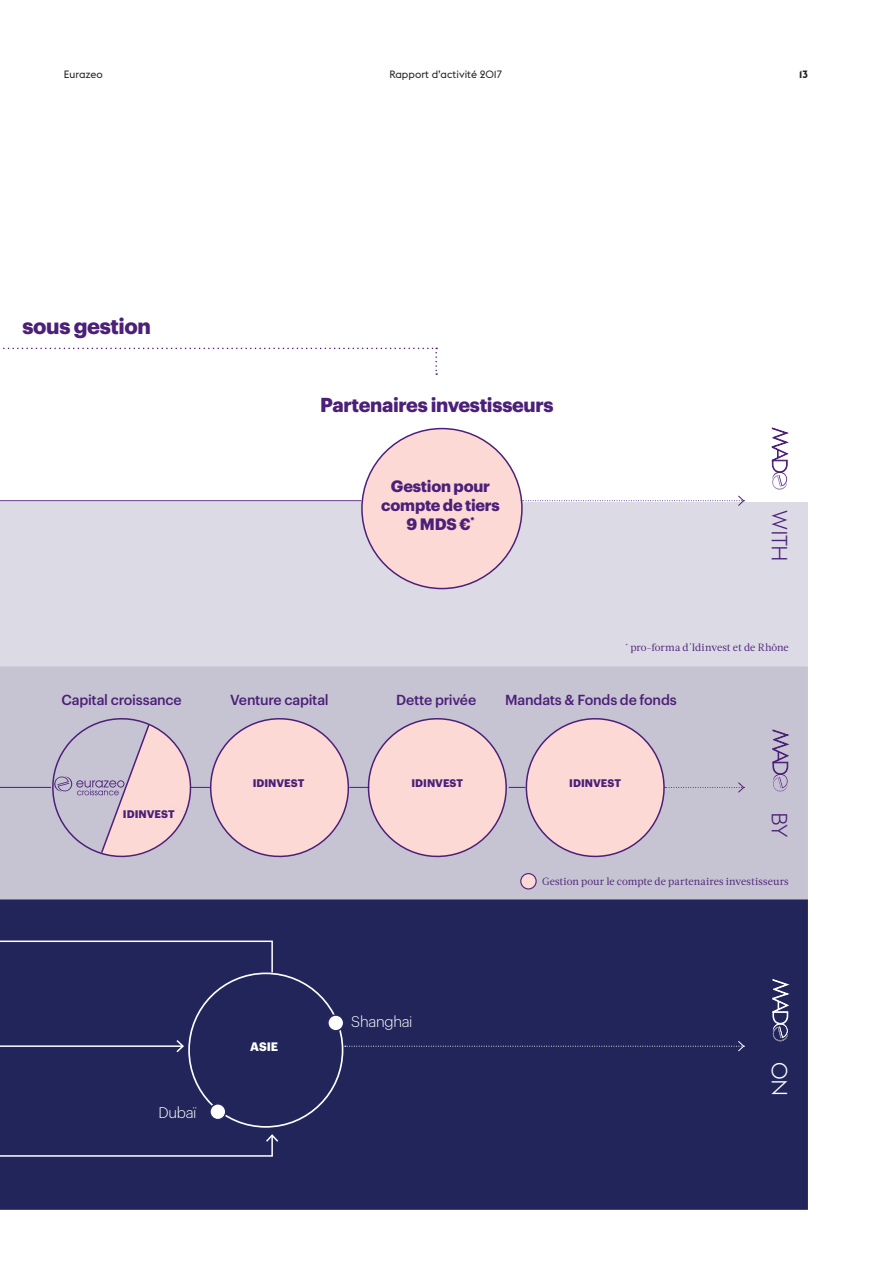
<style>
.page{position:relative;width:893px;height:1263px;background:#fff}
.page>*{position:absolute;margin:0;border:0;box-sizing:border-box;transform-origin:0 0}
.t1{font:700 21.75px "Graphik";letter-spacing:-.02em;color:#4c1f79}
.t2{font:300 21.75px "Euclid Flex";letter-spacing:-.03em;color:#4c1f79}
.t3{font:300 21.75px "Euclid Flex";color:#fff}
.t4{font:700 19.8px "Graphik";letter-spacing:-.02em;color:#4c1f79}
.t5{font:700 16.2px/18.9px "Graphik";letter-spacing:-.01em;color:#4c1f79;text-align:center}
.t6{font:300 15px "Graphik";letter-spacing:-.02em;color:#fff}
.t7{font:500 14.25px "Graphik";letter-spacing:-.015em;color:#4c1f79}
.t8{font:700 12px "Graphik";color:#fff}
.t9{font:700 10.8px "Graphik";color:#4c1f79}
.t10{font:10.5px "Acta";letter-spacing:.005em;color:#4c1f79}
.t11{font:10.5px "Euclid Flex";color:#231f20}
.t12{font:700 10.5px "Euclid Flex";color:#231f20}
</style>
<div class="page">
<div style="left:0;top:502px;width:808px;height:164px;background:#dcdbe5"></div>
<div style="left:0;top:666px;width:808px;height:233px;background:#c6c3d2"></div>
<div style="left:0;top:899px;width:808px;height:311px;background:#21255a"></div>
<svg style="left:772px;top:428px;width:16px;height:62px"></svg>
<div style="left:362px;top:429px;width:160px;height:159px;background:#fcd9d5;border-radius:50%"></div>
<svg style="left:521px;top:495px;width:224px;height:12px"></svg>
<svg style="left:3px;top:348px;width:434px;height:27px"></svg>
<div style="left:328px;top:1015px;width:16px;height:16px;background:#fff;border-radius:50%"></div>
<div style="left:327px;top:1014px;width:17px;height:17px;border:2px solid #232860;border-radius:50%"></div>
<svg style="left:773px;top:979px;width:15px;height:62px"></svg>
<svg style="left:345px;top:1040px;width:400px;height:12px;background:#272b5e"></svg>
<svg style="left:0;top:1133px;width:280px;height:24px;background:#303365"></svg>
<svg style="left:0;top:940px;width:274px;height:34px;background:#2c3062"></svg>
<hr style="left:0;top:1045px;width:183px;height:2px;background:#fff">
<svg style="left:175px;top:1038px;width:10px;height:16px"></svg>
<svg style="left:773px;top:730px;width:15px;height:62px"></svg>
<hr style="left:0;top:787px;width:51px;height:1px;background:#4c1f79">
<div style="left:521px;top:874px;width:15px;height:15px;background:#fcd9d5;border-radius:50%"></div>
<div style="left:520px;top:873px;width:17px;height:16px;border:1px solid #4c1f79;border-radius:50%"></div>
<hr style="left:0;top:500px;width:361px;height:1px;background:#4c1f79">
<div style="left:210px;top:1104px;width:16px;height:16px;background:#fff;border-radius:50%"></div>
<div style="left:209px;top:1103px;width:18px;height:17px;border:2px solid #232860;border-radius:50%"></div>
<svg style="left:43px;top:708px;width:702px;height:157px;background:#dbc8d0"></svg>
<p class="t11" style="left:64px;top:71px;width:41px">Eurazeo</p>
<p class="t11" style="left:389px;top:71px;width:114px">Rapport d’activité 2017</p>
<p class="t12" style="left:799px;top:71px;width:10px">13</p>
<h1 class="t1" style="left:22px;top:318px;width:130px">sous gestion</h1>
<h2 class="t4" style="left:320px;top:397px;width:235px">Partenaires investisseurs</h2>
<h3 class="t5" style="left:381px;top:478px;width:120px">Gestion pour compte de tiers<br>9 MDS €<sup>*</sup></h3>
<h1 class="t2" style="left:787px;top:510px;width:53px;rotate:90deg">WITH</h1>
<p class="t10" style="left:625px;top:644px;width:165px"><sup>*</sup> pro-forma d'Idinvest et de Rhône</p>
<h3 class="t7" style="left:61px;top:694px;width:122px">Capital croissance</h3>
<h3 class="t7" style="left:230px;top:694px;width:100px">Venture capital</h3>
<h3 class="t7" style="left:396px;top:694px;width:81px">Dette privée</h3>
<h3 class="t7" style="left:505px;top:694px;width:173px">Mandats &amp; Fonds de fonds</h3>
<p class="t9" style="left:123px;top:810px;width:53px">IDINVEST</p>
<h3 class="t6" style="left:158px;top:1107px;width:40px">Dubaï</h3>
<p class="t9" style="left:253px;top:779px;width:53px">IDINVEST</p>
<p class="t9" style="left:411px;top:779px;width:53px">IDINVEST</p>
<p class="t9" style="left:569px;top:779px;width:53px">IDINVEST</p>
<h1 class="t2" style="left:787px;top:812px;width:27px;rotate:90deg">BY</h1>
<p class="t10" style="left:542px;top:877px;width:248px">Gestion pour le compte de partenaires investisseurs</p>
<p class="t8" style="left:250px;top:1042px;width:30px">ASIE</p>
<h3 class="t6" style="left:351px;top:1015px;width:63px">Shanghai</h3>
<h1 class="t3" style="left:787px;top:1062px;width:36px;rotate:90deg">ON</h1>
</div>
